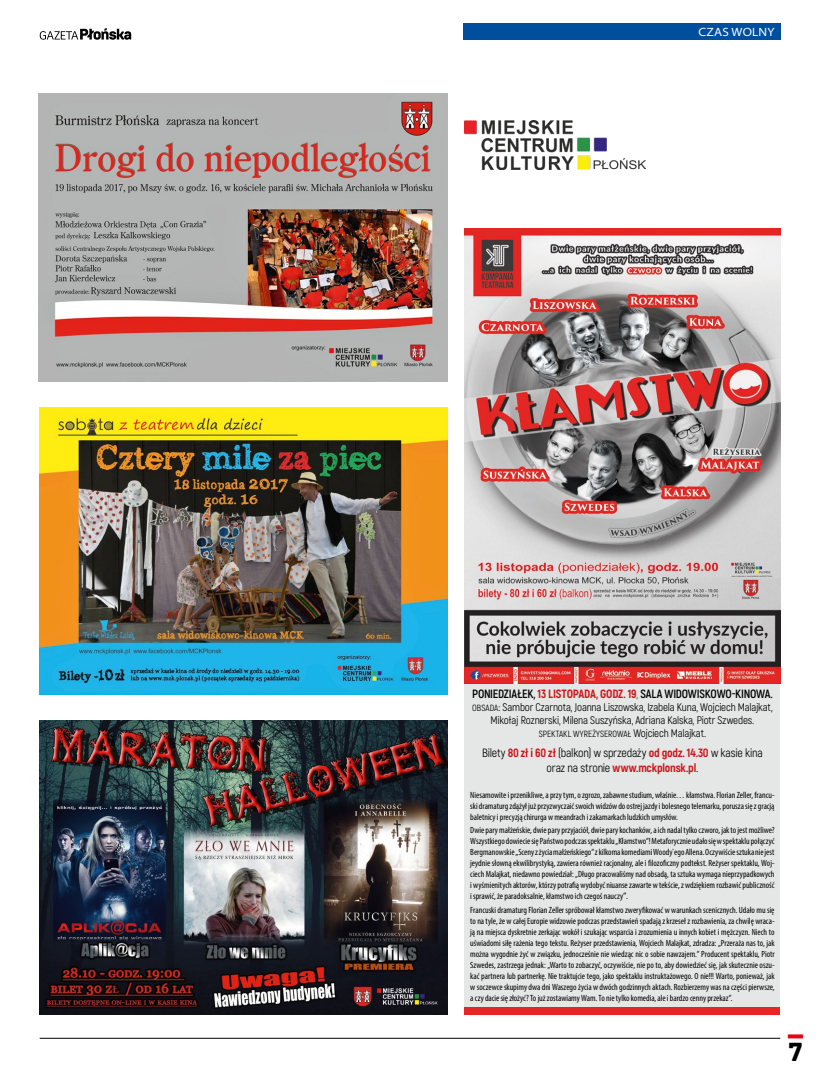
<style>
.page{position:relative;width:820px;height:1078px;background:#fff}
.page>*{position:absolute;margin:0;border:0;box-sizing:border-box;transform-origin:0 0}
.t1{font:900 26px "Brutal Type";color:#000}
.t2{font:700 12px "Akrobat";letter-spacing:-.02em;color:#000}
.t3{font:12px "Akrobat";letter-spacing:-.015em;color:#000}
.t4{font:800 12px "Akrobat";letter-spacing:-.015em;color:#cd171a}
.t5{font:semi-expanded 12px "Myriad Pro";letter-spacing:.02em;color:#fff}
.t6{font:11px/13.2px "Akrobat";letter-spacing:-.015em;color:#000;text-align:center}
.t7{font:condensed 9px/11px "Myriad Pro";color:#000;text-align:justify}
.t8{font:9px "Akrobat";color:#000}
.s1{font-weight:800;color:#cd171a}
.s2{font-weight:400;color:#cd171a}
.s3{font-size:9px}
.s4{font-size:11px}
.s5{font-weight:400;color:#000}
.s6{font-family:"Uni Neue";font-stretch:normal}
</style>
<div class="page">
<svg style="left:40px;top:28px;width:91px;height:12px"></svg>
<div style="left:463px;top:23px;width:317px;height:17px;background:#004f9f"></div>
<hr style="left:40px;top:1037px;width:740px;height:1px;background:#000">
<svg style="left:787px;top:1034px;width:15px;height:4px"></svg>
<img style="left:464px;top:121px;width:181px;height:49px">
<img style="left:39px;top:94px;width:408px;height:287px">
<img style="left:40px;top:720px;width:407px;height:294px">
<img style="left:40px;top:407px;width:407px;height:287px">
<div style="left:464px;top:229px;width:316px;height:779px;background:#e5e6e6"></div>
<img style="left:464px;top:229px;width:316px;height:454px">
<div style="left:464px;top:1007px;width:316px;height:7px;background:#e52624"></div>
<p class="t5" style="left:698px;top:25px;width:77px">CZAS WOLNY</p>
<p class="t2" style="left:472px;top:685px;width:302px">PONIEDZIAŁEK, <span class="s1">13 LISTOPADA, GODZ. 19</span><span class="s2">,</span> SALA WIDOWISKOWO-KINOWA.</p>
<p class="t6" style="left:472px;top:700px;width:302px"><span class="s3">OBSADA</span>: Sambor Czarnota, Joanna Liszowska, Izabela Kuna, Wojciech Malajkat,<br>Mikołaj Roznerski, Milena Suszyńska, Adriana Kalska, Piotr Szwedes.</p>
<p class="t8" style="left:538px;top:728px;width:169px">SPEKTAKL WYREŻYSEROWAŁ <span class="s4">Wojciech Malajkat.</span></p>
<p class="t3" style="left:482px;top:745px;width:282px">Bilety <span class="s1">80 zł i 60 zł</span> (balkon) w sprzedaży <span class="s1">od godz. 14.30</span> w kasie kina</p>
<p class="t4" style="left:546px;top:759px;width:153px"><span class="s5">oraz na stronie</span> www.mckplonsk.pl<span class="s5">.</span></p>
<p class="t7" style="left:470px;top:788px;width:306px">Niesamowite i przenikliwe, a przy tym, o zgrozo, zabawne studium, właśnie… kłamstwa. Florian Zeller, francu&shy;ski dramaturg zdążył już przyzwyczaić swoich widzów do ostrej jazdy i bolesnego telemarku, porusza się z gracją baletnicy i precyzją chirurga w meandrach i zakamarkach ludzkich umysłów.</p>
<p class="t7" style="left:470px;top:824px;width:306px">Dwie pary małżeńskie, dwie pary przyjaciół, dwie pary kochanków, a ich nadal tylko czworo, jak to jest możliwe?<br>Wszystkiego dowiecie się Państwo podczas spektaklu „Kłamstwo”! Metaforycznie udało się w spektaklu połączyć Bergmanowskie „Sceny z życia małżeńskiego” z kilkoma komediami Woody`ego Allena. Oczywiście sztuka nie jest jeydnie słowną ekwilibrystyką, zawiera również racjonalny, ale i filozoficzny podtekst. Reżyser spektaklu, Woj&shy;ciech Malajkat, niedawno powiedział: „Długo pracowaliśmy nad obsadą, ta sztuka wymaga nieprzypadkowych i wyśmienitych aktorów, którzy potrafią wydobyć niuanse zawarte w tekście, z wdziękiem rozbawić publiczność i sprawić, że paradoksalnie, kłamstwo ich czegoś nauczy<span class="s6">”.</span></p>
<p class="t7" style="left:470px;top:904px;width:306px">Francuski dramaturg Florian Zeller spróbował kłamstwo zweryfikować w warunkach scenicznych. Udało mu się to na tyle, że w całej Europie widzowie podczas przedstawień spadają z krzeseł z rozbawienia, za chwilę wraca&shy;ją na miejsca dyskretnie zerkając wokół i szukając wsparcia i zrozumienia u innych kobiet i mężczyzn. Niech to uświadomi siłę rażenia tego tekstu. Reżyser przedstawienia, Wojciech Malajkat, zdradza: „Przeraża nas to, jak można wygodnie żyć w związku, jednocześnie nie wiedząc nic o sobie nawzajem.” Producent spektaklu, Piotr Szwedes, zastrzega jednak: „Warto to zobaczyć, oczywiście, nie po to, aby dowiedzieć się, jak skutecznie oszu&shy;kać partnera lub partnerkę. Nie traktujcie tego, jako spektaklu instruktażowego. O nie!!! Warto, ponieważ, jak w soczewce skupimy dwa dni Waszego życia w dwóch godzinnych aktach. Rozbierzemy was na części pierwsze, a czy dacie się złożyć? To już zostawiamy Wam. To nie tylko komedia, ale i bardzo cenny przekaz”.</p>
<p class="t1" style="left:788px;top:1035px;width:16px">7</p>
</div>
